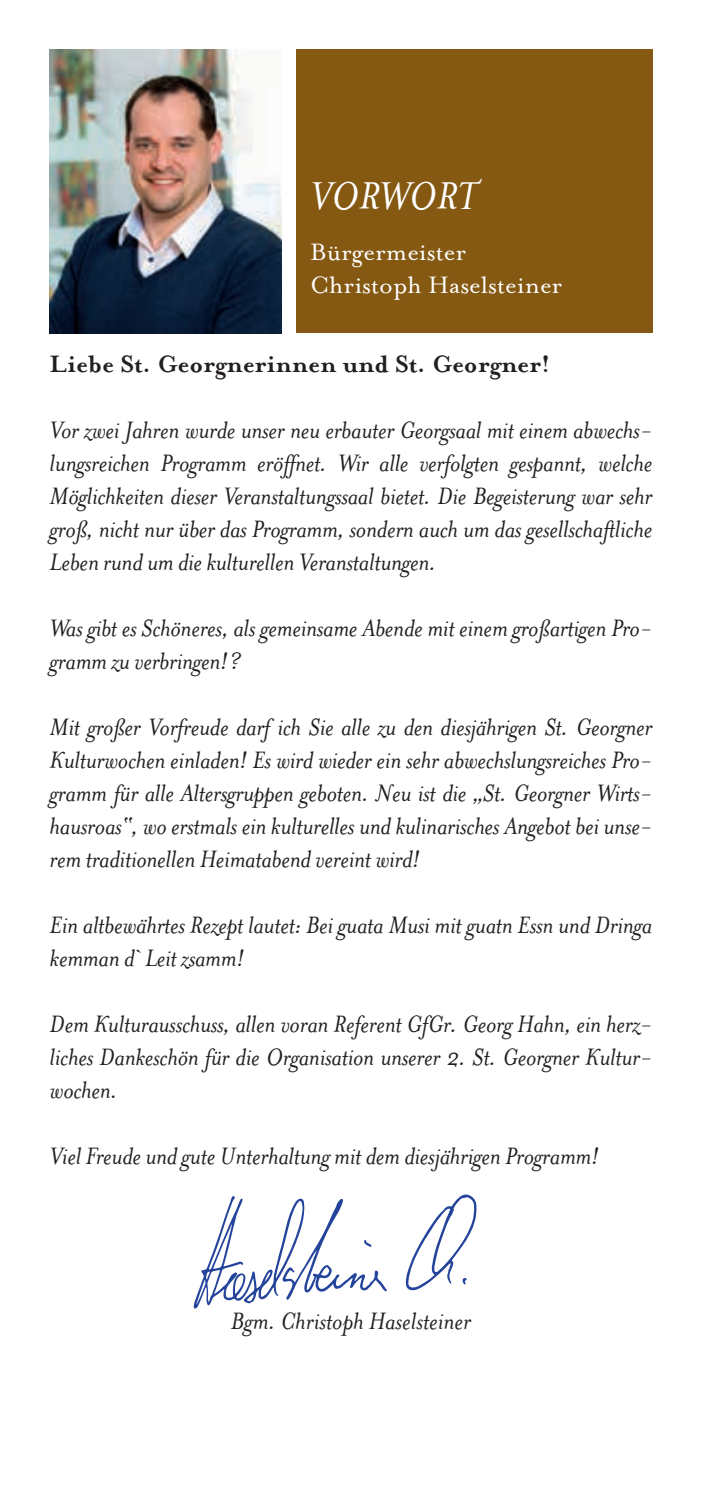
<style>
.page{position:relative;width:702px;height:1489px;background:#fff}
.page>*{position:absolute;margin:0;border:0;box-sizing:border-box;transform-origin:0 0}
.t1{font:italic 45px "Mrs Eaves";letter-spacing:-.015em;color:#fff}
.t2{font:italic 27.5px/33px "Mrs Eaves";letter-spacing:-.01em;color:#231f20;text-align:justify}
.t3{font:700 27.5px "Mrs Eaves";color:#231f20}
.t4{font:27.5px/33px "Mrs Eaves Roman";color:#fff}
</style>
<div class="page">
<div style="left:296px;top:50px;width:356px;height:283px;background:#855911"></div>
<img style="left:50px;top:50px;width:232px;height:283px">
<svg style="left:193px;top:1196px;width:194px;height:112px"></svg>
<svg style="left:406px;top:1194px;width:71px;height:97px"></svg>
<h1 class="t1" style="left:310px;top:171px;width:169px">VORWORT</h1>
<p class="t4" style="left:310px;top:235px;width:254px">Bürgermeister<br>Christoph Haselsteiner</p>
<p class="t3" style="left:50px;top:347px;width:502px">Liebe St. Georgnerinnen und St. Georgner!</p>
<p class="t2" style="left:50px;top:413px;width:604px">Vor zwei Jahren wurde unser neu erbauter Georgsaal mit einem abwechs&shy;lungsreichen Programm eröffnet. Wir alle verfolgten gespannt, welche Möglichkeiten dieser Veranstaltungssaal bietet. Die Begeisterung war sehr groß, nicht nur über das Programm, sondern auch um das gesellschaftliche Leben rund um die kulturellen Veranstaltungen.</p>
<p class="t2" style="left:50px;top:611px;width:604px">Was gibt es Schöneres, als gemeinsame Abende mit einem großartigen Pro&shy;gramm zu verbringen!?</p>
<p class="t2" style="left:50px;top:710px;width:604px">Mit großer Vorfreude darf ich Sie alle zu den diesjährigen St. Georgner Kulturwochen einladen! Es wird wieder ein sehr abwechslungsreiches Pro&shy;gramm für alle Altersgruppen geboten. Neu ist die „St. Georgner Wirts&shy;hausroas“, wo erstmals ein kulturelles und kulinarisches Angebot bei unse&shy;rem traditionellen Heimatabend vereint wird!</p>
<p class="t2" style="left:50px;top:908px;width:604px">Ein altbewährtes Rezept lautet: Bei guata Musi mit guatn Essn und Dringa kemman d`Leit zsamm!</p>
<p class="t2" style="left:50px;top:1007px;width:604px">Dem Kulturausschuss, allen voran Referent GfGr. Georg Hahn, ein herz&shy;liches Dankeschön für die Organisation unserer 2. St. Georgner Kultur&shy;wochen.</p>
<p class="t2" style="left:50px;top:1139px;width:551px">Viel Freude und gute Unterhaltung mit dem diesjährigen Programm!</p>
<p class="t2" style="left:231px;top:1304px;width:241px">Bgm. Christoph Haselsteiner</p>
</div>
